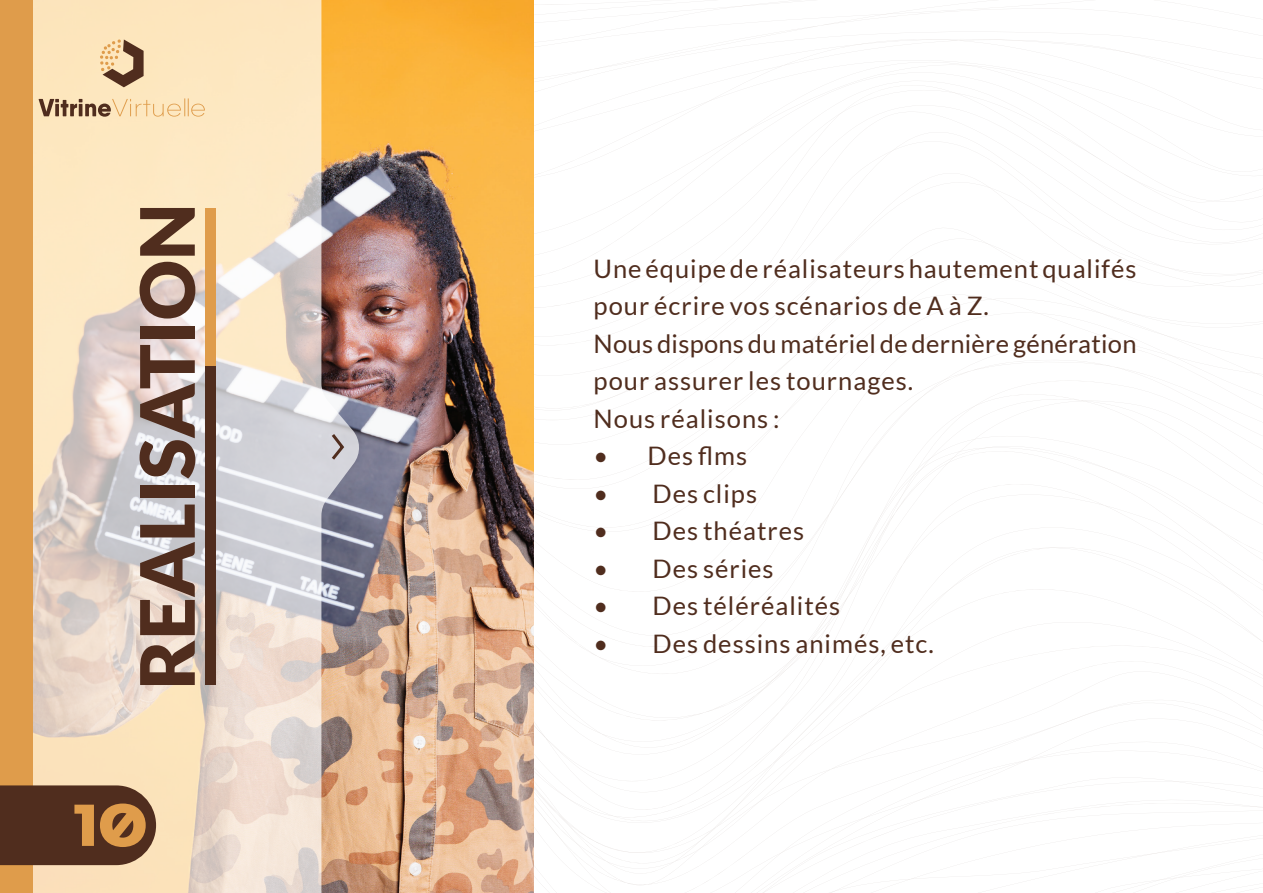
<style>
.page{position:relative;width:1263px;height:893px;background:#fff}
.page>*{position:absolute;margin:0;border:0;box-sizing:border-box;transform-origin:0 0}
.t1{font:900 75px "Lato";color:#502d1e}
.t2{font:75px "Square Game";color:#df9c4b}
.t3{font:25.5px/37.5px "Lato";letter-spacing:.04em;color:#502d1e}
</style>
<div class="page">
<img style="left:359px;top:1px;width:174px;height:784px">
<svg style="left:32px;top:0;width:327px;height:785px"></svg>
<svg style="left:329px;top:431px;width:17px;height:32px"></svg>
<div style="left:0;top:0;width:32px;height:893px;background:#df9c4b"></div>
<div style="left:205px;top:208px;width:11px;height:411px;background:#df9c4b"></div>
<div style="left:205px;top:367px;width:11px;height:318px;background:#502d1e"></div>
<svg style="left:0;top:785px;width:1263px;height:108px"></svg>
<svg style="left:39px;top:93px;width:166px;height:24px"></svg>
<svg style="left:100px;top:39px;width:44px;height:48px"></svg>
<h1 class="t1" style="left:123px;top:689px;width:487px;rotate:-90deg">REALISATION</h1>
<h1 class="t2" style="left:73px;top:783px;width:77px">10</h1>
<p class="t3" style="left:594px;top:249px;width:544px">Une équipe de réalisateurs hautement qualifés pour écrire vos scénarios de A à Z.<br>Nous dispons du matériel de dernière génération pour assurer les tournages.<br>Nous réalisons :</p>
<p class="t3" style="left:594px;top:437px;width:155px">• Des flms</p>
<p class="t3" style="left:594px;top:474px;width:165px">• Des clips</p>
<p class="t3" style="left:594px;top:512px;width:212px">• Des théatres</p>
<p class="t3" style="left:594px;top:549px;width:182px">• Des séries</p>
<p class="t3" style="left:594px;top:587px;width:248px">• Des téléréalités</p>
<p class="t3" style="left:594px;top:624px;width:342px">• Des dessins animés, etc.</p>
</div>
